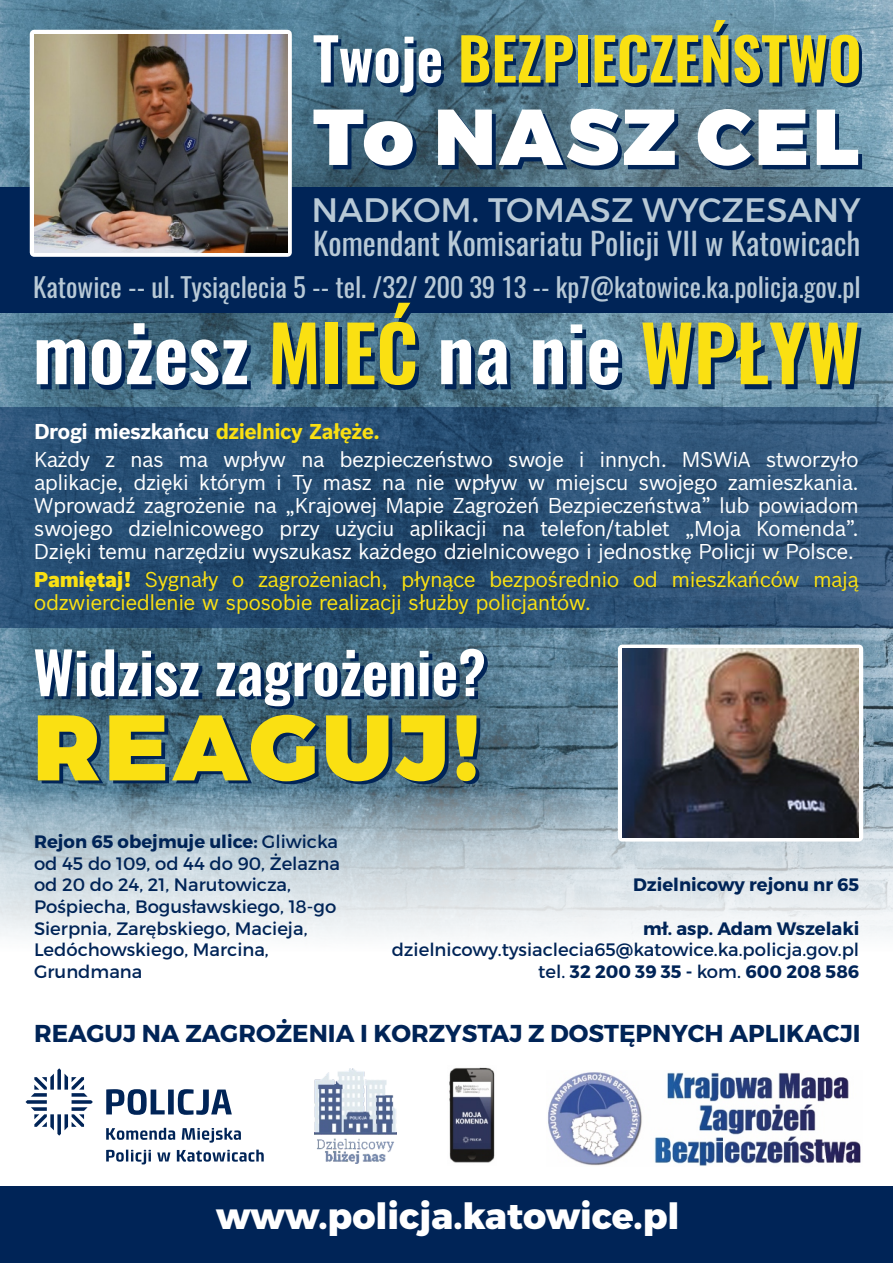
<style>
.page{position:relative;width:893px;height:1263px;background:#fff}
.page>*{position:absolute;margin:0;border:0;box-sizing:border-box;transform-origin:0 0}
.t1{font:700 92.7px "Montserrat";letter-spacing:.045em;color:#fae012}
.t2{font:700 79.05px "Montserrat";letter-spacing:.045em;color:#fff}
.t3{font:600 76.05px "Oswald";color:#fff}
.t4{font:600 58.35px "Oswald";color:#fae012}
.t5{font:600 57.75px "Oswald";color:#fff}
.t6{font:700 36px "Montserrat";color:#fff}
.t7{font:33.9px "Montserrat";color:#b8c9d6}
.t8{font:31.2px "Oswald";color:#b8c9d6}
.t9{font:26.85px "Oswald";color:#b8c9d6}
.t10{font:700 24.45px "Montserrat";color:#002457}
.t11{font:21px/22.8px "Bosch Sans";letter-spacing:-.025em;color:#fff}
.t12{font:21px/22.8px "Bosch Sans";letter-spacing:-.025em;color:#fae012}
.t13{font:18px/21.6px "Montserrat";color:#002457;text-align:right}
.t14{font:700 18px "Montserrat";color:#002457}
.s1{color:#fff}
.s2{color:#fae012}
.s3{font-weight:700}
.s4{font-weight:700;color:#fae012}
.s5{font-weight:900}
</style>
<div class="page">
<img style="left:0;top:0;width:893px;height:770px">
<div style="left:0;top:407px;width:893px;height:221px;background:#002457;opacity:.5"></div>
<div style="left:0;top:187px;width:893px;height:125px;background:#002457"></div>
<div style="left:30px;top:30px;width:262px;height:227px;border:9px solid #fff"></div>
<img style="left:34px;top:34px;width:254px;height:219px">
<div style="left:0;top:1186px;width:893px;height:77px;background:#002457"></div>
<svg style="left:0;top:770px;width:893px;height:395px"></svg>
<svg style="left:106px;top:1089px;width:126px;height:26px"></svg>
<svg style="left:26px;top:1068px;width:67px;height:68px"></svg>
<svg style="left:106px;top:1128px;width:158px;height:36px"></svg>
<img style="left:547px;top:1070px;width:315px;height:96px">
<img style="left:447px;top:1065px;width:49px;height:100px">
<img style="left:314px;top:1068px;width:83px;height:95px">
<div style="left:618px;top:644px;width:245px;height:197px;border:9px solid #fff"></div>
<img style="left:622px;top:649px;width:237px;height:188px">
<h3 class="t4" style="left:313px;top:13px;width:550px"><span class="s1">Twoje</span> BEZPIECZEŃSTWO</h3>
<h2 class="t2" style="left:313px;top:88px;width:547px">To NASZ CEL</h2>
<h3 class="t7" style="left:311px;top:189px;width:551px">NADKOM. TOMASZ WYCZESANY</h3>
<h3 class="t8" style="left:313px;top:219px;width:549px">Komendant Komisariatu Policji VII w Katowicach</h3>
<p class="t9" style="left:33px;top:266px;width:829px">Katowice -- ul. Tysiąclecia 5 -- tel. /32/ 200 39 13 -- kp7@katowice.ka.policja.gov.pl</p>
<h3 class="t3" style="left:33px;top:293px;width:829px">możesz <span class="s2">MIEĆ</span> na nie <span class="s2">WPŁYW</span></h3>
<p class="t11" style="left:34px;top:419px;width:461px;line-height:28px"><span class="s3">Drogi mieszkańcu</span> <span class="s4">dzielnicy Załęże.<br></span>Każdy z nas ma wpływ na bezpieczeństwo</p>
<p class="t11" style="left:34px;top:450px;width:826px;text-align:justify;text-indent:474px">swoje i innych. MSWiA stworzyło aplikacje, dzięki którym i Ty masz na nie wpływ w miejscu swojego zamieszkania.<br>Wprowadź zagrożenie na „Krajowej Mapie Zagrożeń Bezpieczeństwa” lub powiadom swojego dzielnicowego przy użyciu aplikacji na telefon/tablet „Moja Komenda”.<br>Dzięki temu narzędziu wyszukasz każdego dzielnicowego i jednostkę Policji w Polsce.</p>
<p class="t12" style="left:34px;top:570px;width:826px"><span class="s5">Pamiętaj!</span> Sygnały o zagrożeniach, płynące bezpośrednio od mieszkańców mają odzwierciedlenie w sposobie realizacji służby policjantów.</p>
<h3 class="t5" style="left:33px;top:627px;width:454px">Widzisz zagrożenie?</h3>
<h1 class="t1" style="left:33px;top:691px;width:448px">REAGUJ!</h1>
<p class="t13" style="left:34px;top:831px;width:307px;text-align:left"><span class="s3">Rejon 65 obejmuje ulice:</span> Gliwicka od 45 do 109, od 44 do 90, Żelazna od 20 do 24, 21, Narutowicza,<br>Pośpiecha, Bogusławskiego, 18-go<br>Sierpnia, Zarębskiego, Macieja,<br>Ledóchowskiego, Marcina,<br>Grundmana</p>
<p class="t14" style="left:633px;top:874px;width:228px">Dzielnicowy rejonu nr 65</p>
<p class="t14" style="left:643px;top:917px;width:218px">mł. asp. Adam Wszelaki</p>
<p class="t13" style="left:392px;top:939px;width:469px">dzielnicowy.tysiaclecia65@katowice.ka.policja.gov.pl tel. <span class="s3">32 200 39 35 -</span> kom. <span class="s3">600 208 586</span></p>
<p class="t10" style="left:34px;top:1018px;width:828px">REAGUJ NA ZAGROŻENIA I KORZYSTAJ Z DOSTĘPNYCH APLIKACJI</p>
<h3 class="t6" style="left:216px;top:1194px;width:465px">www.policja.katowice.pl</h3>
</div>
